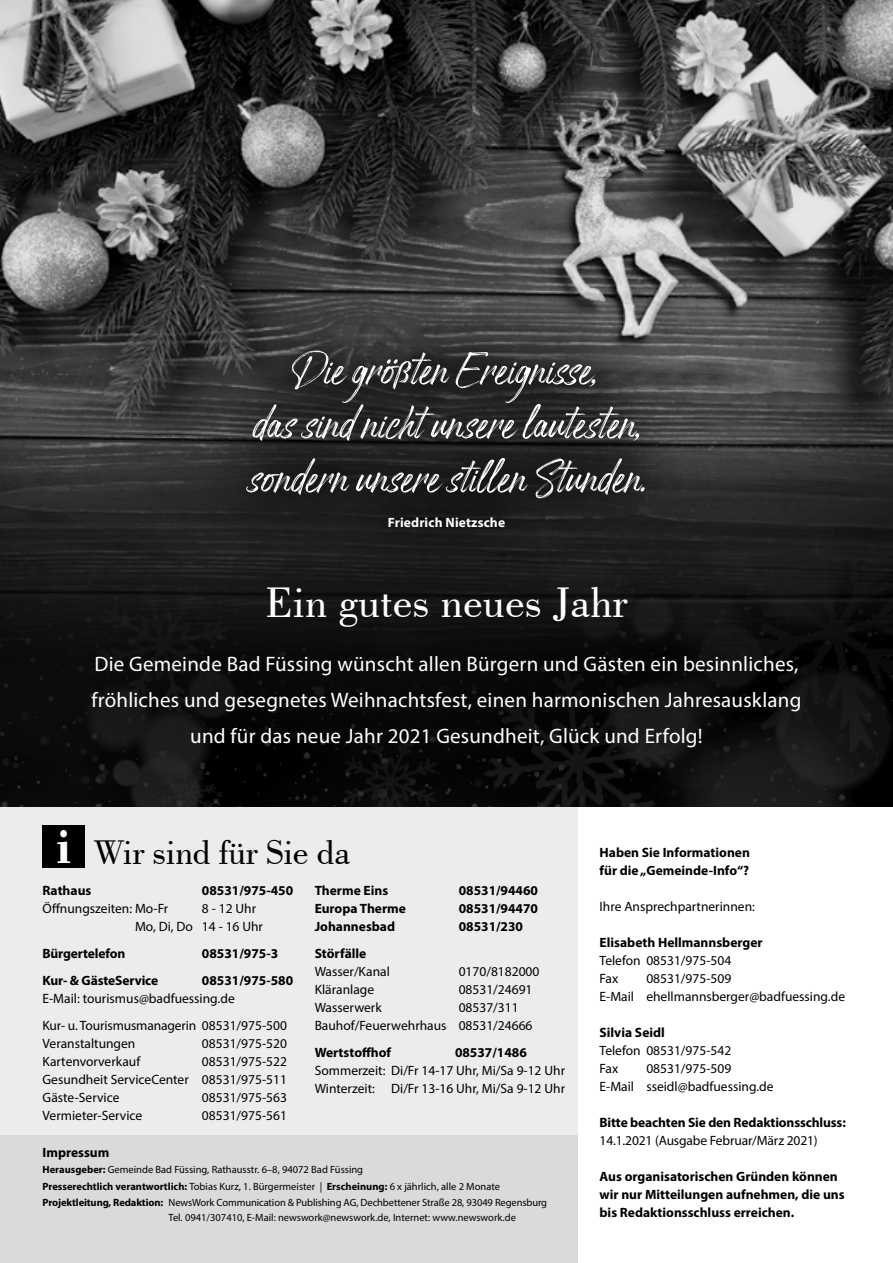
<style>
.page{position:relative;width:893px;height:1263px;background:#fff}
.page>*{position:absolute;margin:0;border:0;box-sizing:border-box;transform-origin:0 0}
.t1{font:54px/54px "Arthur Hill Slant";color:#fff;text-align:center}
.t2{font:45px "Bodoni BT";color:#fff}
.t3{font:36px "Bodoni BT";letter-spacing:-.01em;color:#000}
.t4{font:21px/36px "Myriad Pro";letter-spacing:.01em;color:#fff;text-align:center}
.t5{font:13.5px/18px "Myriad Pro";color:#000}
.t6{font:700 13.5px/18px "Myriad Pro";color:#000}
.t7{font:700 13.5px "Myriad Pro";letter-spacing:.01em;color:#fff}
.t8{font:10.5px/16.5px "Myriad Pro";color:#000}
.s1{font-weight:700;font-size:52.8px;color:#fff}
.s2{font-weight:700}
</style>
<div class="page">
<img style="left:0;top:0;width:893px;height:353px">
<img style="left:0;top:353px;width:893px;height:454px">
<div style="left:0;top:808px;width:578px;height:455px;background:#ececec"></div>
<div style="left:0;top:1135px;width:578px;height:128px;background:#d9dada"></div>
<div style="left:43px;top:825px;width:42px;height:42px;background:#000"></div>
<div style="left:202px;top:304px;width:488px;height:270px;background:#000;opacity:.75"></div>
<h1 class="t1" style="left:248px;top:344px;width:399px">Die größten Ereignisse,<br>das sind nicht unsere lautesten, sondern unsere stillen Stunden.</h1>
<p class="t7" style="left:388px;top:513px;width:119px">Friedrich Nietzsche</p>
<h2 class="t2" style="left:266px;top:574px;width:363px">Ein gutes neues Jahr</h2>
<h3 class="t4" style="left:92px;top:645px;width:711px">Die Gemeinde Bad Füssing wünscht allen Bürgern und Gästen ein besinnliches, fröhliches und gesegnetes Weihnachtsfest, einen harmonischen Jahresausklang und für das neue Jahr 2021 Gesundheit, Glück und Erfolg!</h3>
<h3 class="t3" style="left:57px;top:830px;width:295px"><span class="s1">i</span> Wir sind für Sie da</h3>
<p class="t6" style="left:43px;top:881px;width:50px">Rathaus</p>
<p class="t6" style="left:202px;top:881px;width:93px">08531/975-450</p>
<p class="t5" style="left:43px;top:899px;width:127px">Öffnungszeiten: Mo-Fr</p>
<p class="t5" style="left:135px;top:899px;width:130px;text-indent:67px">8 - 12 Uhr<br>Mo, Di, Do 14 - 16 Uhr</p>
<p class="t6" style="left:43px;top:944px;width:84px">Bürgertelefon</p>
<p class="t6" style="left:202px;top:944px;width:78px">08531/975-3</p>
<p class="t6" style="left:43px;top:971px;width:117px">Kur- &amp; GästeService</p>
<p class="t6" style="left:202px;top:971px;width:93px">08531/975-580</p>
<p class="t5" style="left:43px;top:985px;width:246px;line-height:27px">E-Mail: tourismus@badfuessing.de<br>Kur- u. Tourismusmanagerin 08531/975-500</p>
<p class="t5" style="left:43px;top:1034px;width:94px">Veranstaltungen</p>
<p class="t5" style="left:202px;top:1034px;width:86px">08531/975-520</p>
<p class="t5" style="left:43px;top:1052px;width:99px">Kartenvorverkauf</p>
<p class="t5" style="left:43px;top:1052px;width:246px;text-align:justify;text-indent:159px">08531/975-522<br>Gesundheit ServiceCenter 08531/975-511<br>Gäste-Service</p>
<p class="t5" style="left:202px;top:1088px;width:86px">08531/975-563</p>
<p class="t6" style="left:315px;top:881px;width:75px">Therme Eins</p>
<p class="t6" style="left:459px;top:881px;width:81px">08531/94460</p>
<p class="t6" style="left:315px;top:899px;width:93px">Europa Therme</p>
<p class="t6" style="left:459px;top:899px;width:81px">08531/94470</p>
<p class="t6" style="left:315px;top:917px;width:82px">Johannesbad</p>
<p class="t6" style="left:459px;top:917px;width:66px">08531/230</p>
<p class="t6" style="left:315px;top:944px;width:53px">Störfälle</p>
<p class="t5" style="left:315px;top:962px;width:77px">Wasser/Kanal</p>
<p class="t5" style="left:459px;top:962px;width:82px">0170/8182000</p>
<p class="t5" style="left:315px;top:980px;width:61px">Kläranlage</p>
<p class="t5" style="left:459px;top:980px;width:75px">08531/24691</p>
<p class="t5" style="left:315px;top:998px;width:69px">Wasserwerk</p>
<p class="t5" style="left:315px;top:998px;width:219px;text-indent:144px">08537/311<br>Bauhof/Feuerwehrhaus 08531/24666</p>
<p class="t6" style="left:315px;top:1043px;width:78px">Wertstoffhof</p>
<p class="t6" style="left:455px;top:1043px;width:73px">08537/1486</p>
<p class="t5" style="left:315px;top:1061px;width:252px">Sommerzeit: Di/Fr 14-17 Uhr, Mi/Sa 9-12 Uhr<br>Winterzeit: Di/Fr 13-16 Uhr, Mi/Sa 9-12 Uhr</p>
<p class="t5" style="left:43px;top:1106px;width:101px">Vermieter-Service</p>
<p class="t5" style="left:202px;top:1106px;width:86px">08531/975-561</p>
<p class="t6" style="left:43px;top:1143px;width:68px">Impressum</p>
<p class="t8" style="left:43px;top:1161px;width:506px"><span class="s2">Herausgeber:</span> Gemeinde Bad Füssing, Rathausstr. 6–8, 94072 Bad Füssing<br><span class="s2">Presserechtlich verantwortlich:</span> Tobias Kurz, 1. Bürgermeister | <span class="s2">Erscheinung:</span> 6 x jährlich, alle 2 Monate<br><span class="s2">Projektleitung, Redaktion:</span> NewsWork Communication &amp; Publishing AG, Dechbettener Straße 28, 93049 Regensburg</p>
<p class="t8" style="left:169px;top:1209px;width:349px">Tel. 0941/307410, E-Mail: newswork@newswork.de, Internet: www.newswork.de</p>
<p class="t6" style="left:600px;top:843px;width:152px">Haben Sie Informationen für die „Gemeinde-Info“?</p>
<p class="t5" style="left:600px;top:897px;width:157px">Ihre Ansprechpartnerinnen:</p>
<p class="t6" style="left:600px;top:933px;width:165px">Elisabeth Hellmannsberger</p>
<p class="t5" style="left:600px;top:951px;width:133px">Telefon 08531/975-504<br>Fax</p>
<p class="t5" style="left:600px;top:969px;width:247px;text-indent:47px">08531/975-509<br>E-Mail ehellmannsberger@badfuessing.de</p>
<p class="t6" style="left:600px;top:1023px;width:67px">Silvia Seidl</p>
<p class="t5" style="left:600px;top:1041px;width:133px">Telefon 08531/975-542<br>Fax</p>
<p class="t5" style="left:600px;top:1059px;width:175px;text-align:center">08531/975-509<br>E-Mail sseidl@badfuessing.de</p>
<p class="t6" style="left:600px;top:1113px;width:248px">Bitte beachten Sie den Redaktionsschluss:</p>
<p class="t5" style="left:600px;top:1131px;width:220px">14.1.2021 (Ausgabe Februar/März 2021)</p>
<p class="t6" style="left:600px;top:1167px;width:247px">Aus organisatorischen Gründen können wir nur Mitteilungen aufnehmen, die uns bis Redaktionsschluss erreichen.</p>
</div>
